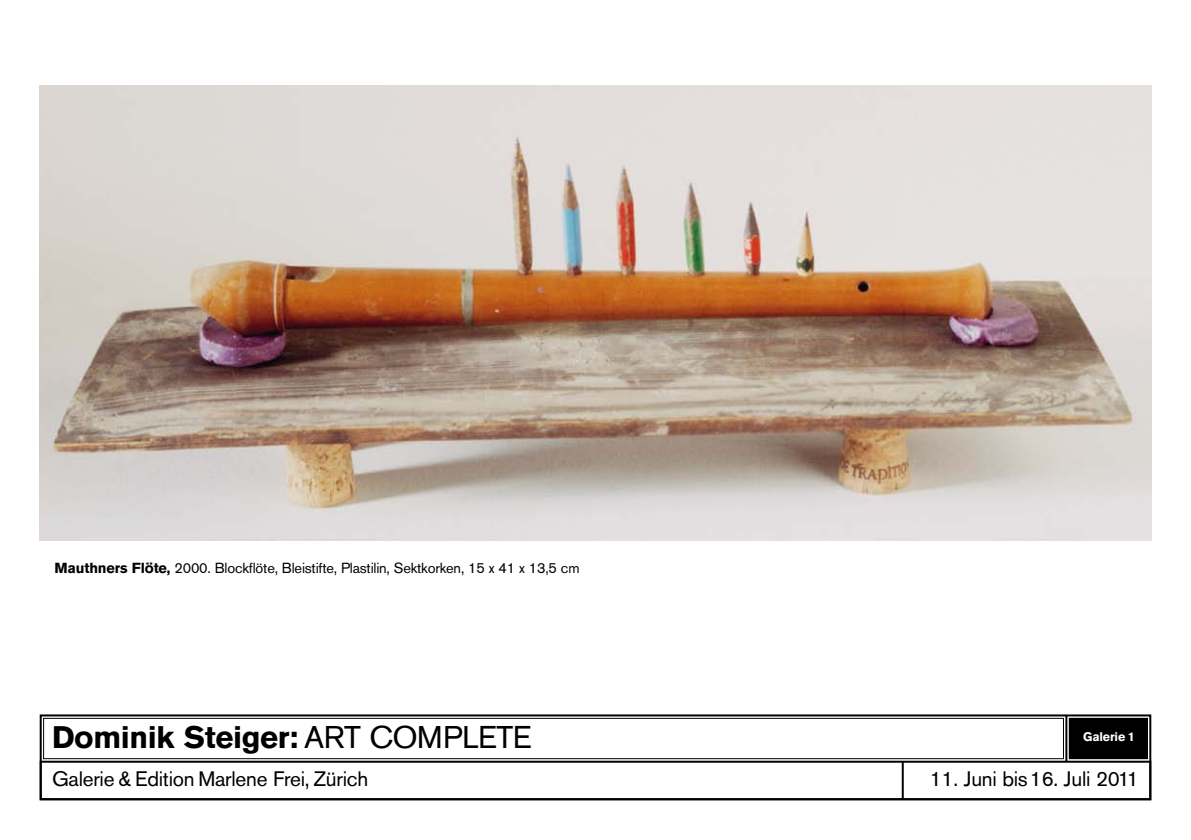
<style>
.page{position:relative;width:1191px;height:840px;background:#fff}
.page>*{position:absolute;margin:0;border:0;box-sizing:border-box;transform-origin:0 0}
.t1{font:700 30px "AK11";color:#000}
.t2{font:20px "AK11";color:#000}
.t3{font:14px "AK11";color:#000}
.t4{font:700 12px "AK11";color:#fff}
.s1{font-weight:700}
.s2{font-weight:400}
</style>
<div class="page">
<div style="left:40px;top:760px;width:1111px;height:39px;border:2px solid #000"></div>
<div style="left:40px;top:714px;width:1111px;height:85px;border:2px solid #000"></div>
<div style="left:43px;top:717px;width:1021px;height:41px;border:1px solid #000"></div>
<div style="left:1069px;top:718px;width:78px;height:40px;background:#000"></div>
<div style="left:1068px;top:717px;width:79px;height:41px;border:1px solid #000"></div>
<hr style="left:1065px;top:714px;width:2px;height:47px;background:#000">
<hr style="left:901px;top:761px;width:2px;height:38px;background:#000">
<img style="left:40px;top:85px;width:1111px;height:455px">
<p class="t3" style="left:54px;top:559px;width:526px"><span class="s1">Mauthners Flöte,</span> 2000. Blockflöte, Bleistifte, Plastilin, Sektkorken, 15 x 41 x 13,5 cm</p>
<p class="t1" style="left:52px;top:718px;width:481px">Dominik Steiger: <span class="s2">ART COMPLETE</span></p>
<p class="t4" style="left:1083px;top:728px;width:53px">Galerie 1</p>
<p class="t2" style="left:52px;top:766px;width:317px">Galerie &amp; Edition Marlene Frei, Zürich</p>
<p class="t2" style="left:929px;top:766px;width:210px">11. Juni bis16. Juli 2011</p>
</div>
